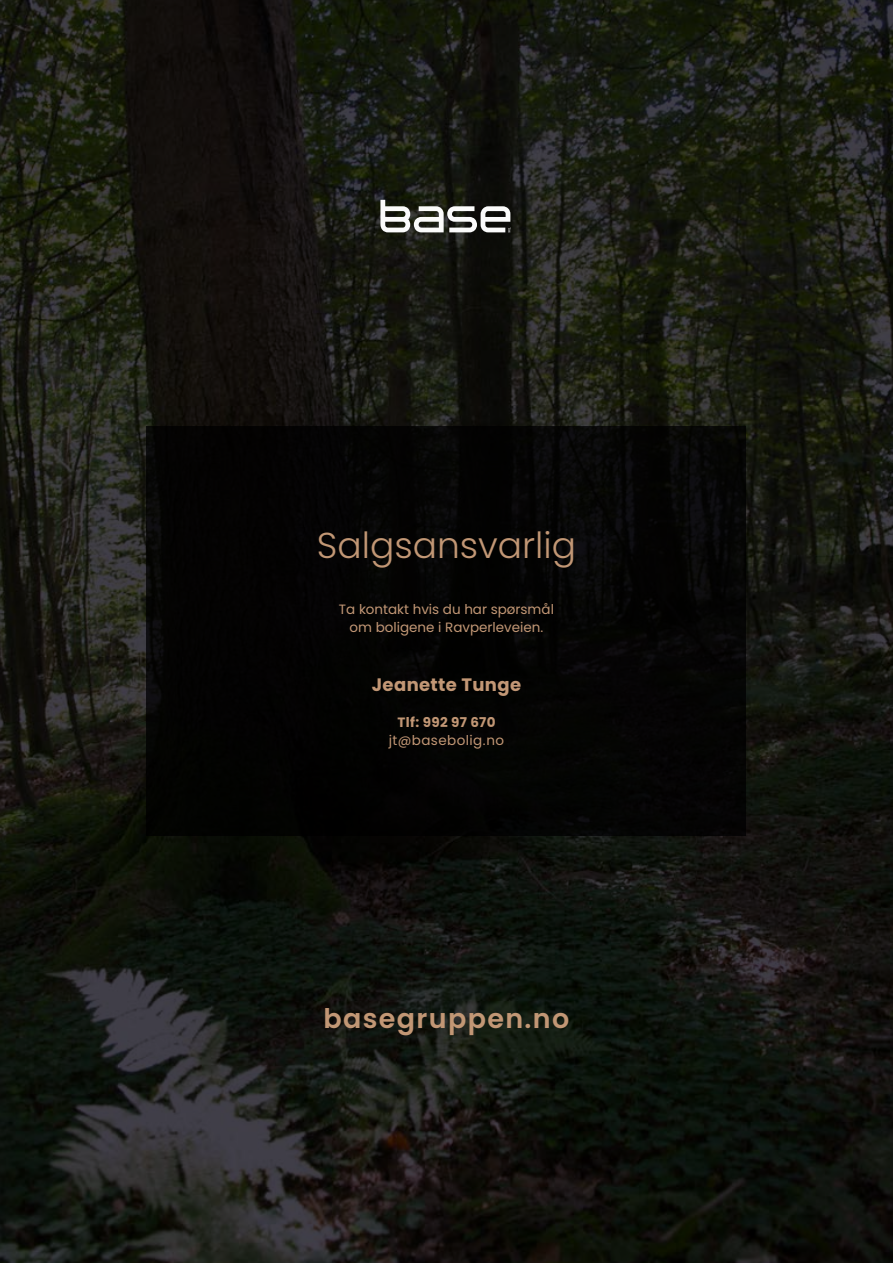
<style>
.page{position:relative;width:893px;height:1263px;background:#fff}
.page>*{position:absolute;margin:0;border:0;box-sizing:border-box;transform-origin:0 0}
.t1{font:300 36px "Poppins";color:#c29775}
.t2{font:600 27px "Poppins";letter-spacing:.05em;color:#c29775}
.t3{font:700 18px "Poppins";letter-spacing:.02em;color:#c29775}
.t4{font:13.5px/18px "Poppins";color:#c29775;text-align:center}
.t5{font:13.5px "Poppins";letter-spacing:.03em;color:#c29775}
.t6{font:700 13.5px "Poppins";letter-spacing:.02em;color:#c29775}
</style>
<div class="page">
<img style="left:0;top:0;width:893px;height:1263px">
<div style="left:147px;top:427px;width:599px;height:409px;background:#040303"></div>
<svg style="left:380px;top:200px;width:130px;height:32px"></svg>
<h1 class="t1" style="left:317px;top:525px;width:261px">Salgsansvarlig</h1>
<p class="t4" style="left:339px;top:600px;width:216px">Ta kontakt hvis du har spørsmål om boligene i Ravperleveien.</p>
<h3 class="t3" style="left:372px;top:674px;width:151px">Jeanette Tunge</h3>
<p class="t6" style="left:397px;top:715px;width:99px">Tlf: 992 97 670</p>
<p class="t5" style="left:389px;top:733px;width:117px">jt@basebolig.no</p>
<h2 class="t2" style="left:324px;top:1002px;width:247px">basegruppen.no</h2>
</div>
